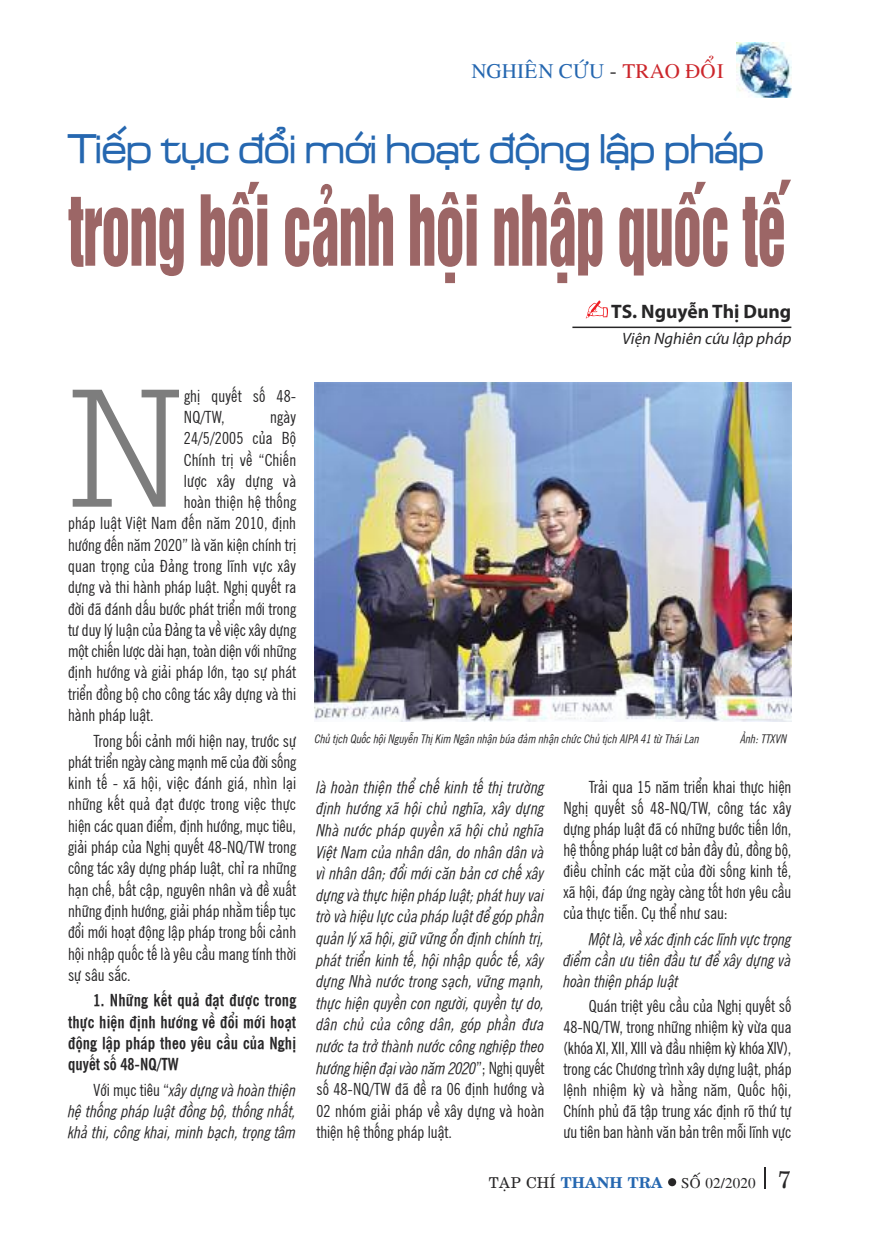
<style>
.page{position:relative;width:885px;height:1238px;background:#fff}
.page>*{position:absolute;margin:0;border:0;box-sizing:border-box;transform-origin:0 0}
.t1{font:300 163.95px "UVF Typo Slabserif";color:#7d7d7d}
.t2{font:89.25px "UTM Helvet Ins";letter-spacing:-.015em;color:#9c6666;scale:.64 1}
.t3{font:43.05px "UTM Mobifone KT";color:#2567b0;scale:.86 1}
.t4{font:21px "VNI Times";color:#2567b0}
.t5{font:700 19.5px "Myriad Pro";color:#272627}
.t6{font:16.5px/21.3px "UVN Tin Tuc Hep";color:#272627;text-align:justify}
.t7{font:italic 16.5px/21.6px "UVN Tin Tuc Hep";color:#272627;text-align:justify}
.t8{font:700 16.5px/21.3px "UVN Tin Tuc Hep";letter-spacing:.01em;color:#272627;text-align:justify}
.t9{font:italic 16.5px "Myriad Pro";color:#272627}
.t10{font:15px "VNI Times";color:#272627}
.t11{font:italic 12px "UVN Tin Tuc Hep";color:#272627}
.s1{color:#272627}
.s2{color:#cc262b}
.s3{font-style:normal}
.s4{font-family:"VNI Centur"}
.s5{font-family:"VNI Centur Bold";color:#2567b0}
.s6{font-family:"VNI Centur";font-size:24px}
</style>
<div class="page">
<img style="left:737px;top:43px;width:54px;height:55px">
<div style="left:668px;top:1178px;width:8px;height:8px;background:#272627;border-radius:50%"></div>
<svg style="left:764px;top:1167px;width:1px;height:21px"></svg>
<img style="left:315px;top:383px;width:476px;height:338px">
<svg style="left:586px;top:300px;width:22px;height:18px"></svg>
<hr style="left:572px;top:326px;width:219px;height:2px;background:#272627">
<p class="t4" style="left:471px;top:56px;width:258px">NGHIEÂN CÖÙU <span class="s1">-</span> <span class="s2">TRAO ÑOÅI</span></p>
<h3 class="t3" style="left:68px;top:117px;width:810px">Tiếp tục đổi mới hoạt động lập pháp</h3>
<h2 class="t2" style="left:68px;top:157px;width:1123px">trong bối cảnh hội nhập quốc tế</h2>
<h1 class="t1" style="left:68px;top:356px;width:117px">N</h1>
<p class="t6" style="left:184px;top:383px;width:114px">ghị quyết số 48-<br>NQ/TW,</p>
<p class="t6" style="left:270px;top:405px;width:27px">ngày</p>
<p class="t6" style="left:184px;top:426px;width:114px">24/5/2005 của Bộ</p>
<p class="t6" style="left:184px;top:447px;width:114px">Chính trị về “Chiến</p>
<p class="t6" style="left:184px;top:468px;width:114px">lược xây dựng và</p>
<p class="t6" style="left:184px;top:490px;width:114px">hoàn thiện hệ thống</p>
<p class="t6" style="left:68px;top:511px;width:229px">pháp luật Việt Nam đến năm 2010, định</p>
<p class="t6" style="left:68px;top:532px;width:229px">hướng đến năm 2020” là văn kiện chính trị</p>
<p class="t6" style="left:68px;top:554px;width:229px">quan trọng của Đảng trong lĩnh vực xây</p>
<p class="t6" style="left:68px;top:575px;width:229px">dựng và thi hành pháp luật. Nghị quyết ra</p>
<p class="t6" style="left:68px;top:596px;width:229px">đời đã đánh dấu bước phát triển mới trong</p>
<p class="t6" style="left:68px;top:617px;width:229px">tư duy lý luận của Đảng ta về việc xây dựng</p>
<p class="t6" style="left:68px;top:639px;width:229px">một chiến lược dài hạn, toàn diện với những</p>
<p class="t6" style="left:68px;top:660px;width:229px">định hướng và giải pháp lớn, tạo sự phát</p>
<p class="t6" style="left:68px;top:681px;width:229px">triển đồng bộ cho công tác xây dựng và thi</p>
<p class="t6" style="left:68px;top:703px;width:87px">hành pháp luật.</p>
<p class="t6" style="left:68px;top:728px;width:229px;text-indent:26px">Trong bối cảnh mới hiện nay, trước sự phát triển ngày càng mạnh mẽ của đời sống kinh tế - xã hội, việc đánh giá, nhìn lại những kết quả đạt được trong việc thực hiện các quan điểm, định hướng, mục tiêu, giải pháp của Nghị quyết 48-NQ/TW trong công tác xây dựng pháp luật, chỉ ra những hạn chế, bất cập, nguyên nhân và đề xuất những định hướng, giải pháp nhằm tiếp tục đổi mới hoạt động lập pháp trong bối cảnh hội nhập quốc tế là yêu cầu mang tính thời sự sâu sắc.</p>
<p class="t8" style="left:68px;top:988px;width:229px;text-indent:26px">1. Những kết quả đạt được trong thực hiện định hướng về đổi mới hoạt động lập pháp theo yêu cầu của Nghị quyết số 48-NQ/TW</p>
<p class="t7" style="left:68px;top:1077px;width:229px;text-indent:26px"><span class="s3">Với mục tiêu “</span>xây dựng và hoàn thiện hệ thống pháp luật đồng bộ, thống nhất, khả thi, công khai, minh bạch, trọng tâm</p>
<p class="t5" style="left:611px;top:304px;width:182px">TS. Nguyễn Thị Dung</p>
<p class="t9" style="left:622px;top:332px;width:171px">Viện Nghiên cứu lập pháp</p>
<p class="t11" style="left:315px;top:729px;width:386px">Chủ tịch Quốc hội Nguyễn Thị Kim Ngân nhận búa đảm nhận chức Chủ tịch AIPA 41 từ Thái Lan</p>
<p class="t11" style="left:740px;top:729px;width:48px">Ảnh: TTXVN</p>
<p class="t7" style="left:316px;top:774px;width:229px">là hoàn thiện thể chế kinh tế thị trường định hướng xã hội chủ nghĩa, xây dựng Nhà nước pháp quyền xã hội chủ nghĩa Việt Nam của nhân dân, do nhân dân và vì nhân dân; đổi mới căn bản cơ chế xây dựng và thực hiện pháp luật; phát huy vai trò và hiệu lực của pháp luật để góp phần quản lý xã hội, giữ vững ổn định chính trị, phát triển kinh tế, hội nhập quốc tế, xây dựng Nhà nước trong sạch, vững mạnh, thực hiện quyền con người, quyền tự do, dân chủ của công dân, góp phần đưa nước ta trở thành nước công nghiệp theo hướng hiện đại vào năm 2020<span class="s3">”; Nghị quyết số 48-NQ/TW đã đề ra 06 định hướng và 02 nhóm giải pháp về xây dựng và hoàn thiện hệ thống pháp luật.</span></p>
<p class="t6" style="left:563px;top:775px;width:229px;text-indent:26px">Trải qua 15 năm triển khai thực hiện Nghị quyết số 48-NQ/TW, công tác xây dựng pháp luật đã có những bước tiến lớn, hệ thống pháp luật cơ bản đầy đủ, đồng bộ, điều chỉnh các mặt của đời sống kinh tế, xã hội, đáp ứng ngày càng tốt hơn yêu cầu của thực tiễn. Cụ thể như sau:</p>
<p class="t7" style="left:563px;top:926px;width:229px;line-height:21px;text-indent:26px">Một là, về xác định các lĩnh vực trọng điểm cần ưu tiên đầu tư để xây dựng và hoàn thiện pháp luật</p>
<p class="t6" style="left:563px;top:994px;width:229px;text-indent:26px">Quán triệt yêu cầu của Nghị quyết số 48-NQ/TW, trong những nhiệm kỳ vừa qua (khóa XI, XII, XIII và đầu nhiệm kỳ khóa XIV), trong các Chương trình xây dựng luật, pháp lệnh nhiệm kỳ và hằng năm, Quốc hội, Chính phủ đã tập trung xác định rõ thứ tự ưu tiên ban hành văn bản trên mỗi lĩnh vực</p>
<p class="t10" style="left:489px;top:1172px;width:304px"><span class="s4">TAÏP CHÍ</span> <span class="s5">THANH TRA</span> SOÁÂ02/2020 <span class="s6">7</span></p>
</div>
